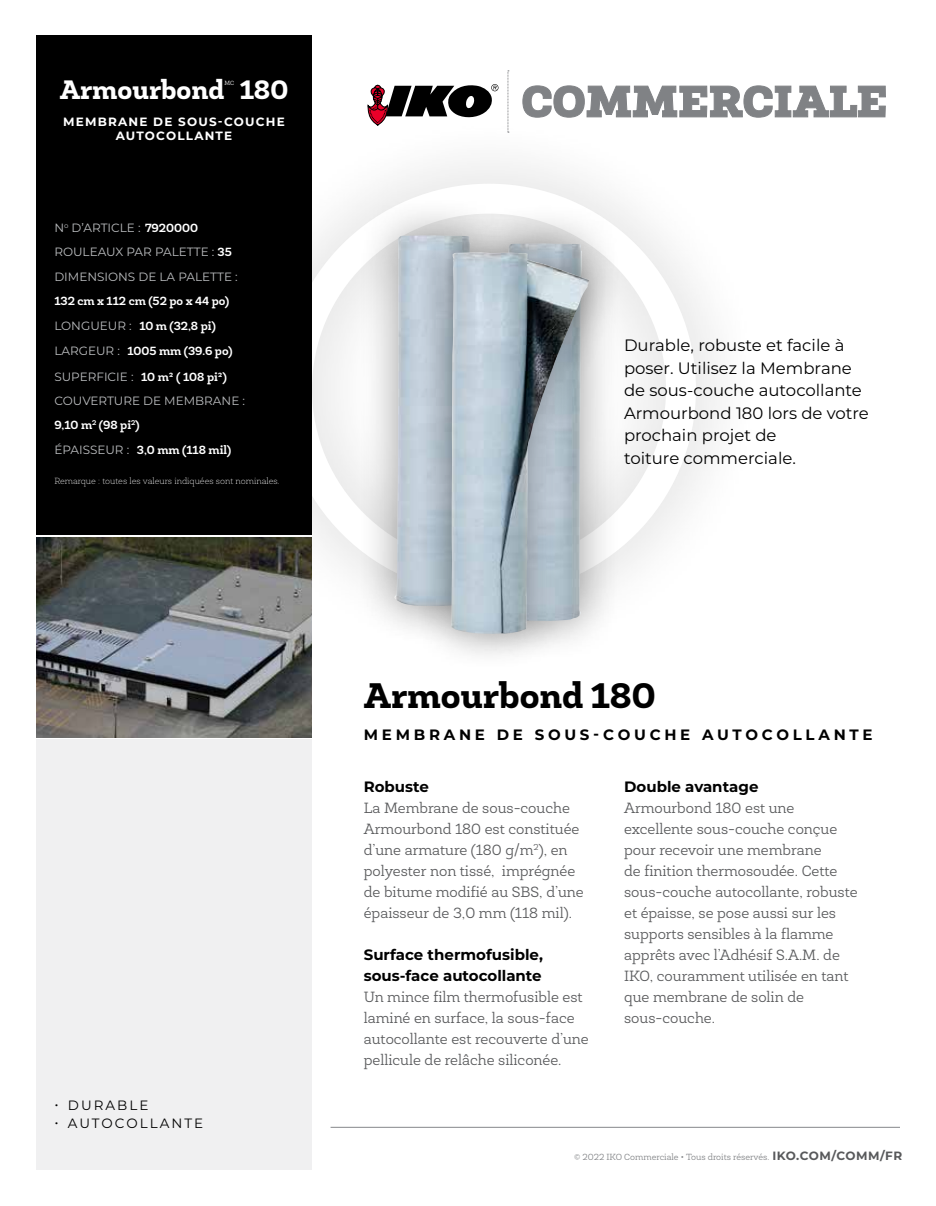
<style>
.page{position:relative;width:936px;height:1206px;background:#fff}
.page>*{position:absolute;margin:0;border:0;box-sizing:border-box;transform-origin:0 0}
.Header_1{font:800 36px "Newslab";color:#000}
.Product_Name{font:800 27px "Newslab";color:#fff}
.Highlight_option_For{font:16.5px/22.5px "Montserrat";color:#000}
.BodyText{font:300 15px/21px "Newslab";color:#58595b}
.Sub-Heads{font:700 15px/21px "Montserrat";color:#000}
.Header_2{font:700 15px "Montserrat";letter-spacing:.25em;color:#000}
.t1{font:13.5px "Montserrat";letter-spacing:.15em;color:#000}
.Specs-GreyWhite{font:12px/24px "Montserrat";color:#bcbec0}
.Specs-GreyWhite-2{font:700 12px "Newslab";color:#fff}
.Product_Description{font:700 12px/13.5px "Montserrat";letter-spacing:.1em;color:#fff;text-align:center}
.t2{font:300 9px "Newslab";color:#808285}
.Disclaimer_-_White{font:100 9px "Newslab";color:#fff}
.Product_Name-2{font:300 6.15px "Newslab";color:#fff}
.s1{font-family:"Newslab";font-weight:700;color:#fff}
.s2{font-family:"Montserrat";font-weight:400;color:#bcbec0}
.s3{font-family:"Montserrat";font-weight:700;font-size:12px;color:#58595b}
</style>
<div class="page">
<div style="left:214px;top:116px;width:550px;height:547px;background:#000;opacity:.5"></div>
<div style="left:282px;top:184px;width:414px;height:411px;border:30px solid #fff;border-radius:50%"></div>
<svg style="left:367px;top:84px;width:131px;height:43px"></svg>
<svg style="left:508px;top:71px;width:1px;height:62px"></svg>
<div style="left:36px;top:36px;width:276px;height:499px;background:#000"></div>
<div style="left:36px;top:740px;width:276px;height:430px;background:#f0f0f1"></div>
<hr style="left:331px;top:1127px;width:569px;height:1px;background:#939598">
<img style="left:36px;top:538px;width:276px;height:199px">
<div style="left:466px;top:202px;width:157px;height:460px;background:#000;opacity:.4"></div>
<div style="left:356px;top:195px;width:154px;height:451px;background:#000;opacity:.4"></div>
<img style="left:394px;top:236px;width:20px;height:370px">
<div style="left:414px;top:215px;width:210px;height:456px;background:#000;opacity:.4"></div>
<img style="left:451px;top:252px;width:139px;height:382px">
<svg style="left:522px;top:85px;width:364px;height:33px"></svg>
<p class="Product_Name" style="left:60px;top:73px;width:166px">Armourbond</p>
<p class="Product_Name-2" style="left:225px;top:79px;width:11px">MC</p>
<p class="Product_Name" style="left:240px;top:73px;width:50px">180</p>
<p class="Product_Description" style="left:63px;top:114px;width:223px">MEMBRANE DE SOUS-COUCHE<br>AUTOCOLLANTE</p>
<p class="Specs-GreyWhite" style="left:54px;top:215px;width:145px">N<sup>o</sup> D’ARTICLE : <span class="s1">7920000</span></p>
<p class="Specs-GreyWhite" style="left:54px;top:239px;width:179px">ROULEAUX PAR PALETTE : <span class="s1">35</span></p>
<p class="Specs-GreyWhite" style="left:54px;top:264px;width:185px">DIMENSIONS DE LA PALETTE :<br><span class="s1">132 cm x 112 cm (52 po x 44 po)</span></p>
<p class="Specs-GreyWhite-2" style="left:54px;top:318px;width:163px"><span class="s2">LONGUEUR :</span> 10 m (32,8 pi)</p>
<p class="Specs-GreyWhite-2" style="left:54px;top:344px;width:180px"><span class="s2">LARGEUR :</span> 1005 mm (39.6 po)</p>
<p class="Specs-GreyWhite-2" style="left:54px;top:369px;width:174px"><span class="s2">SUPERFICIE :</span> 10 m² ( 108 pi²)</p>
<p class="Specs-GreyWhite" style="left:54px;top:388px;width:192px">COUVERTURE DE MEMBRANE :<br><span class="s1">9,10 m</span><sup>2</sup> <span class="s1">(98 pi</span><sup>2</sup><span class="s1">)</span></p>
<p class="Specs-GreyWhite-2" style="left:54px;top:442px;width:179px"><span class="s2">ÉPAISSEUR :</span> 3,0 mm (118 mil)</p>
<p class="Disclaimer_-_White" style="left:54px;top:476px;width:227px">Remarque : toutes les valeurs indiquées sont nominales.</p>
<p class="Highlight_option_For" style="left:624px;top:333px;width:246px">Durable, robuste et facile à poser. Utilisez la Membrane de sous-couche autocollante<br>Armourbond 180 lors de votre prochain projet de<br>toiture commerciale.</p>
<p class="t1" style="left:54px;top:1096px;width:96px">• DURABLE</p>
<p class="t1" style="left:54px;top:1114px;width:150px">• AUTOCOLLANTE</p>
<p class="Header_1" style="left:364px;top:673px;width:293px">Armourbond 180</p>
<p class="Header_2" style="left:364px;top:723px;width:510px">MEMBRANE DE SOUS‑ COUCHE AUTOCOLLANTE</p>
<p class="Sub-Heads" style="left:364px;top:775px;width:67px">Robuste</p>
<p class="BodyText" style="left:364px;top:798px;width:221px">La Membrane de sous-couche<br>Armourbond 180 est constituée d’une armature (180 g/m<sup>2</sup>), en polyester non tissé, imprégnée de bitume modifié au SBS, d’une épaisseur de 3,0 mm (118 mil).</p>
<p class="Sub-Heads" style="left:364px;top:943px;width:181px">Surface thermofusible, sous‑face autocollante</p>
<p class="BodyText" style="left:364px;top:987px;width:226px">Un mince film thermofusible est laminé en surface, la sous-face autocollante est recouverte d’une pellicule de relâche siliconée.</p>
<p class="Sub-Heads" style="left:624px;top:775px;width:136px">Double avantage</p>
<p class="BodyText" style="left:624px;top:798px;width:235px">Armourbond 180 est une excellente sous-couche conçue pour recevoir une membrane<br>de finition thermosoudée. Cette sous-couche autocollante, robuste et épaisse, se pose aussi sur les supports sensibles à la flamme apprêts avec l’Adhésif S.A.M. de<br>IKO, couramment utilisée en tant que membrane de solin de sous-couche.</p>
<p class="t2" style="left:574px;top:1151px;width:330px">© 2022 IKO Commerciale • Tous droits réservés. <span class="s3">IKO.COM/COMM/FR</span></p>
</div>
